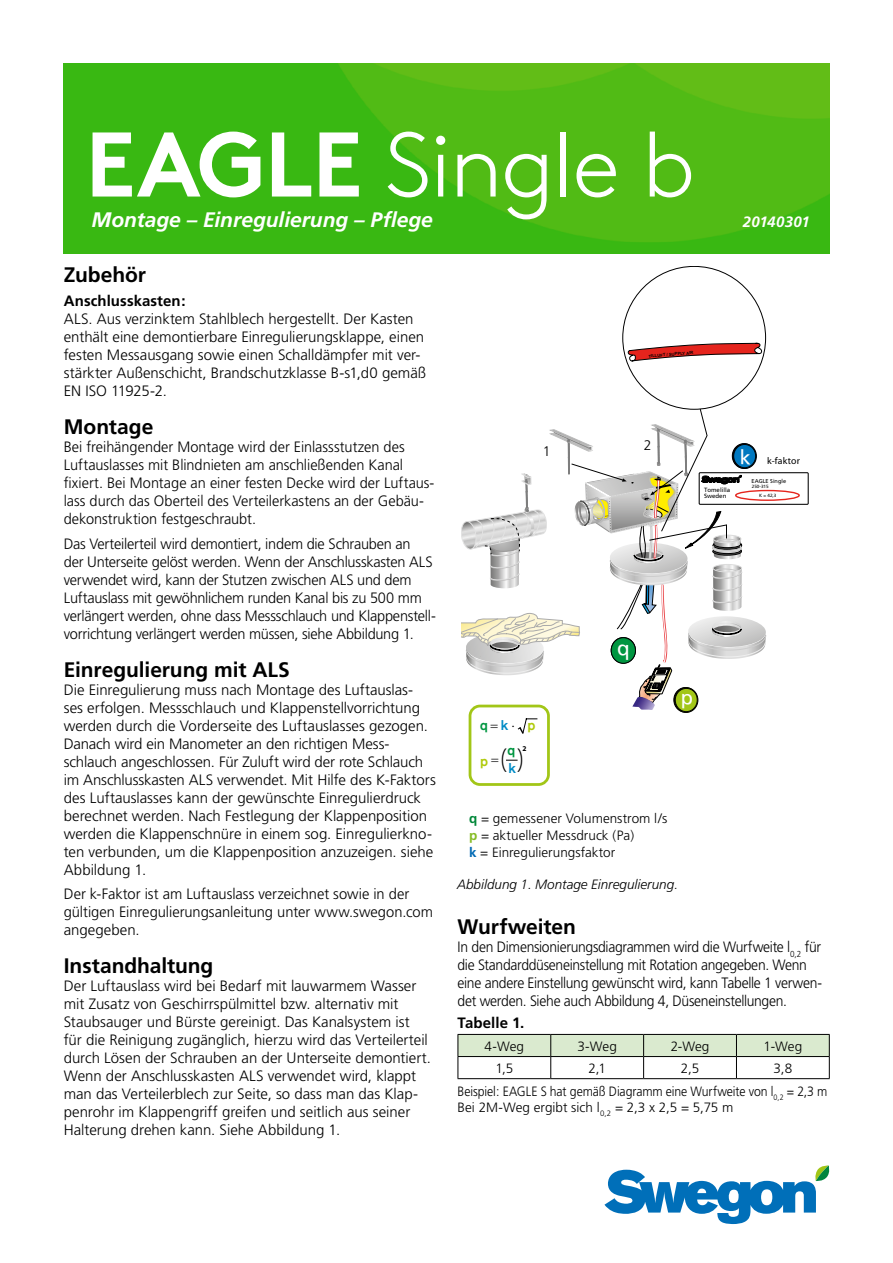
<style>
.page{position:relative;width:893px;height:1263px;background:#fff}
.page>*{position:absolute;margin:0;border:0;box-sizing:border-box;transform-origin:0 0}
.t1{font:300 91.5px "Swegon Brown";letter-spacing:-.015em;color:#fff}
.t2{font:300 24.9px "Neo Sans Std";color:#000}
.t3{font:700 21px "Frutiger";letter-spacing:-.005em;color:#000}
.t4{font:italic 700 21px "Frutiger";letter-spacing:-.005em;color:#fff}
.t5{font:300 15px/18px "Frutiger";letter-spacing:-.005em;color:#000}
.t6{font:300 15px/18px "Frutiger";letter-spacing:-.025em;color:#000;scale:.93 1}
.t7{font:700 15px "Frutiger";letter-spacing:.005em;color:#000}
.t8{font:italic 700 15px "Frutiger";letter-spacing:.015em;color:#fff}
.t9{font:500 14.1px "Akzidenz Grotesk BE";color:#009641}
.t10{font:500 14.1px "Akzidenz Grotesk BE";color:#008bc5}
.t11{font:500 14.1px "Akzidenz Grotesk BE";color:#afca0b}
.t12{font:300 13.95px "Frutiger";color:#000}
.t13{font:300 13.5px/16.8px "Frutiger";color:#000}
.t14{font:italic 300 13.5px "Frutiger";color:#000}
.t15{font:9.75px "Myriad Pro";letter-spacing:.015em;color:#000}
.t16{font:700 7.35px "Myriad Pro";color:#000}
.t17{font:6.15px/6.1px "Frutiger";color:#000}
.t18{font:5.55px "Frutiger";color:#000}
.t19{font:4.65px/9px "Frutiger";color:#000}
.t20{font:700 4.2px "Arial";color:#000}
.s1{font-weight:700}
.s2{color:#008bc5}
.s3{color:#000}
.s4{color:#afca0b}
.s5{font-weight:700;color:#008739}
.s6{font-weight:700;color:#86bc25}
.s7{font-weight:700;color:#0069b4}
</style>
<div class="page">
<svg style="left:604px;top:1165px;width:226px;height:59px"></svg>
<img style="left:64px;top:64px;width:765px;height:189px">
<svg style="left:458px;top:1034px;width:372px;height:44px"></svg>
<hr style="left:458px;top:1078px;width:93px;height:1px;background:#000">
<hr style="left:551px;top:1078px;width:93px;height:1px;background:#000">
<hr style="left:644px;top:1078px;width:92px;height:1px;background:#000">
<hr style="left:736px;top:1078px;width:94px;height:1px;background:#000">
<div style="left:674px;top:687px;width:23px;height:25px;background:#0b0e01;border-radius:50%"></div>
<div style="left:673px;top:687px;width:25px;height:26px;border:1px solid #000;border-radius:50%"></div>
<div style="left:674px;top:687px;width:24px;height:26px;border:1px solid #000;border-radius:50%"></div>
<div style="left:675px;top:688px;width:23px;height:24px;border:1px solid #000;border-radius:50%"></div>
<div style="left:699px;top:472px;width:110px;height:33px;border:1px solid #000"></div>
<div style="left:735px;top:490px;width:65px;height:11px;border:1px solid #e5251d;border-radius:50%"></div>
<div style="left:469px;top:705px;width:81px;height:81px;border:3px solid #a2c617;border-radius:10px"></div>
<svg style="left:517px;top:718px;width:21px;height:16px"></svg>
<svg style="left:461px;top:266px;width:305px;height:444px"></svg>
<h1 class="t1" style="left:85px;top:97px;width:611px"><span class="s1">EAGLE</span> Single b</h1>
<h3 class="t4" style="left:92px;top:207px;width:343px">Montage – Einregulierung – Pflege</h3>
<p class="t8" style="left:743px;top:213px;width:69px">20140301</p>
<h3 class="t3" style="left:64px;top:262px;width:84px">Zubehör</h3>
<p class="t7" style="left:64px;top:292px;width:123px">Anschlusskasten:</p>
<p class="t5" style="left:64px;top:310px;width:364px">ALS. Aus verzinktem Stahlblech hergestellt. Der Kasten enthält eine demontierbare Einregulierungsklappe, einen festen Messausgang sowie einen Schalldämpfer mit ver&shy;stärkter Außenschicht, Brandschutzklasse B-s1,d0 gemäß EN ISO 11925-2.</p>
<h3 class="t3" style="left:64px;top:414px;width:91px">Montage</h3>
<p class="t5" style="left:64px;top:438px;width:372px">Bei freihängender Montage wird der Einlassstutzen des Luftauslasses mit Blindnieten am anschließenden Kanal fixiert. Bei Montage an einer festen Decke wird der Luftaus&shy;lass durch das Oberteil des Verteilerkastens an der Gebäu&shy;dekonstruktion festgeschraubt.</p>
<p class="t5" style="left:64px;top:534px;width:374px">Das Verteilerteil wird demontiert, indem die Schrauben an<br>der Unterseite gelöst werden. Wenn der Anschlusskasten ALS verwendet wird, kann der Stutzen zwischen ALS und dem Luftauslass mit gewöhnlichem runden Kanal bis zu 500 mm verlängert werden, ohne dass Messschlauch und Klappenstell&shy;vorrichtung verlängert werden müssen, siehe Abbildung 1.</p>
<h3 class="t3" style="left:64px;top:657px;width:228px">Einregulierung mit ALS</h3>
<p class="t5" style="left:64px;top:680px;width:374px">Die Einregulierung muss nach Montage des Luftauslas&shy;ses erfolgen. Messschlauch und Klappenstellvorrichtung werden durch die Vorderseite des Luftauslasses gezogen.<br>Danach wird ein Manometer an den richtigen Mess&shy;schlauch angeschlossen. Für Zuluft wird der rote Schlauch im Anschlusskasten ALS verwendet. Mit Hilfe des K-Faktors des Luftauslasses kann der gewünschte Einregulierdruck berechnet werden. Nach Festlegung der Klappenposition werden die Klappenschnüre in einem sog. Einregulierkno&shy;ten verbunden, um die Klappenposition anzuzeigen. siehe Abbildung 1.</p>
<p class="t5" style="left:64px;top:885px;width:371px">Der k-Faktor ist am Luftauslass verzeichnet sowie in der gültigen Einregulierungsanleitung unter www.swegon.com angegeben.</p>
<h3 class="t3" style="left:64px;top:953px;width:151px">Instandhaltung</h3>
<p class="t5" style="left:64px;top:977px;width:369px">Der Luftauslass wird bei Bedarf mit lauwarmem Wasser mit Zusatz von Geschirrspülmittel bzw. alternativ mit Staubsauger und Bürste gereinigt. Das Kanalsystem ist für die Reinigung zugänglich, hierzu wird das Verteilerteil durch Lösen der Schrauben an der Unterseite demontiert.<br>Wenn der Anschlusskasten ALS verwendet wird, klappt man das Verteilerblech zur Seite, so dass man das Klap&shy;penrohr im Klappengriff greifen und seitlich aus seiner Halterung drehen kann. Siehe Abbildung 1.</p>
<p class="t20" style="left:648px;top:353px;width:43px;rotate:-5deg">TILLUFT / SUPPLY AI</p>
<p class="t12" style="left:644px;top:437px;width:9px">2</p>
<p class="t12" style="left:543px;top:443px;width:9px">1</p>
<p class="t15" style="left:767px;top:455px;width:34px">k-faktor</p>
<p class="t18" style="left:752px;top:478px;width:36px">EAGLE Single</p>
<p class="t17" style="left:704px;top:487px;width:28px">Tomelilla<br>Sweden</p>
<p class="t19" style="left:759px;top:482px;width:19px;text-indent:-7px">250-315<br>K = 42,3</p>
<p class="t9" style="left:480px;top:717px;width:57px">q<span class="s2">k</span><span class="s3">⋅</span><span class="s4">p</span></p>
<p class="t10" style="left:508px;top:760px;width:9px">k</p>
<p class="t16" style="left:522px;top:744px;width:6px">2</p>
<p class="t9" style="left:507px;top:741px;width:9px">q</p>
<h2 class="t2" style="left:500px;top:743px;width:25px">( )</h2>
<p class="t11" style="left:480px;top:752px;width:9px">p</p>
<p class="t13" style="left:469px;top:810px;width:200px"><span class="s5">q</span> = gemessener Volumenstrom l/s <span class="s6">p</span> = aktueller Messdruck (Pa)<br><span class="s7">k</span> = Einregulierungsfaktor</p>
<p class="t14" style="left:457px;top:876px;width:222px">Abbildung 1. Montage Einregulierung.</p>
<h3 class="t3" style="left:458px;top:915px;width:120px">Wurfweiten</h3>
<p class="t6" style="left:458px;top:938px;width:394px">In den Dimensionierungsdiagrammen wird die Wurfweite l<sub>0,2</sub> für die Standarddüseneinstellung mit Rotation angegeben. Wenn eine andere Einstellung gewünscht wird, kann Tabelle 1 verwen&shy;det werden. Siehe auch Abbildung 4, Düseneinstellungen.</p>
<p class="t7" style="left:458px;top:1014px;width:68px">Tabelle 1.</p>
<p class="t13" style="left:485px;top:1037px;width:41px">4-Weg</p>
<p class="t13" style="left:577px;top:1037px;width:41px">3-Weg</p>
<p class="t13" style="left:671px;top:1037px;width:40px">2-Weg</p>
<p class="t13" style="left:763px;top:1037px;width:40px">1-Weg</p>
<p class="t13" style="left:495px;top:1059px;width:19px">1,5</p>
<p class="t13" style="left:588px;top:1059px;width:19px">2,1</p>
<p class="t13" style="left:681px;top:1059px;width:20px">2,5</p>
<p class="t13" style="left:458px;top:1056px;width:371px;line-height:23px;text-indent:316px">3,8<br>Beispiel: EAGLE S hat gemäß Diagramm eine Wurfweite von l<sub>0,2</sub> = 2,3 m</p>
<p class="t13" style="left:458px;top:1099px;width:277px">Bei 2M-Weg ergibt sich l<sub>0,2</sub> = 2,3 x 2,5 = 5,75 m</p>
</div>
